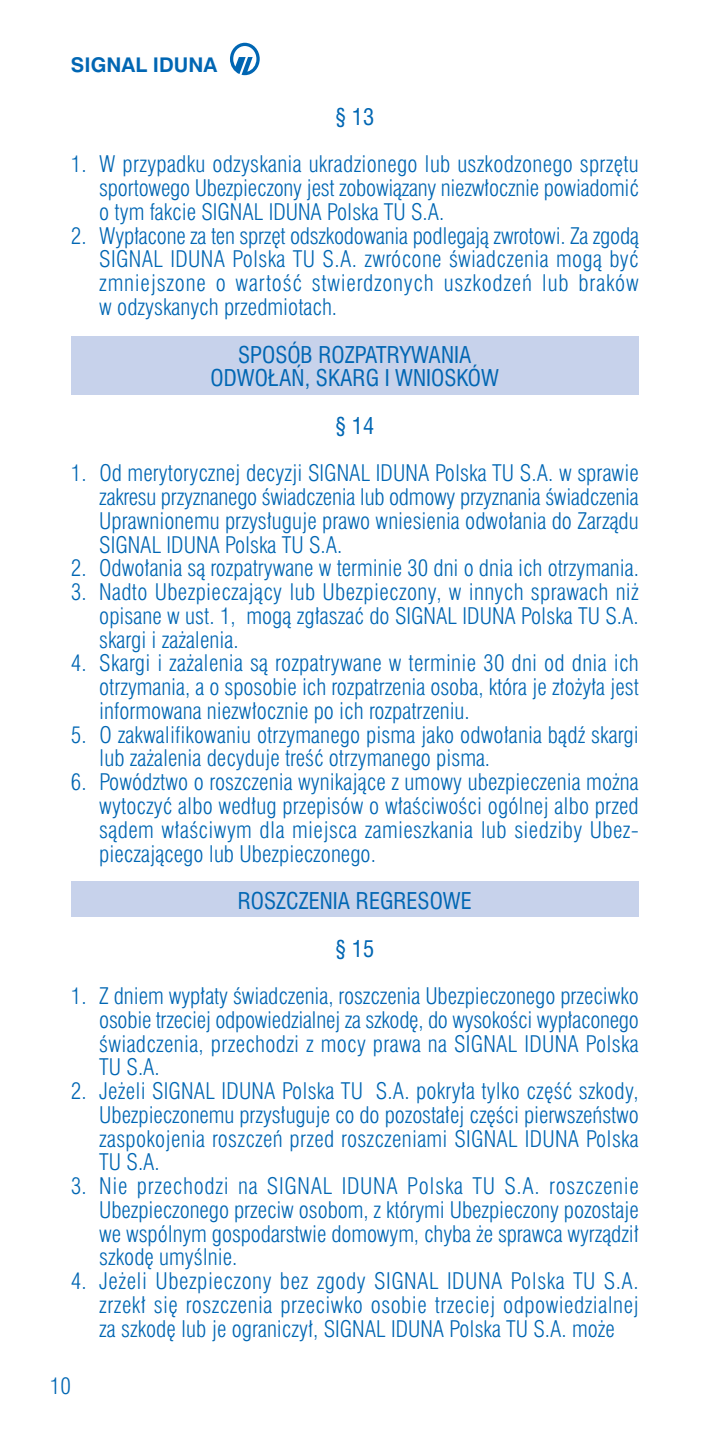
<style>
.page{position:relative;width:709px;height:1454px;background:#fff}
.page>*{position:absolute;margin:0;border:0;box-sizing:border-box;transform-origin:0 0}
.t1{font:300 condensed 22.5px/23.8px "Swiss 721 PL";color:#0066b3;text-align:justify}
.t2{font:condensed 22.5px/23.8px "Swiss 721 PL";color:#0066b3;text-align:center}
.t3{font:700 20.25px "Swiss 721 PL";color:#0066b3}
</style>
<div class="page">
<div style="left:71px;top:880px;width:567px;height:36px;background:#c7d2eb"></div>
<div style="left:71px;top:336px;width:567px;height:59px;background:#c7d2eb"></div>
<svg style="left:230px;top:43px;width:29px;height:32px"></svg>
<p class="t3" style="left:71px;top:58px;width:148px">SIGNAL IDUNA</p>
<p class="t2" style="left:335px;top:108px;width:41px">§ 13</p>
<p class="t1" style="left:99px;top:155px;width:541px;text-indent:-28px">1. W przypadku odzyskania ukradzionego lub uszkodzonego sprz´tu sportowego Ubezpieczony jest zobowiàzany niezw∏ocznie powiadomiç o tym fakcie SIGNAL IDUNA Polska TU S.A.</p>
<p class="t1" style="left:99px;top:226px;width:541px;text-indent:-28px">2. Wyp∏acone za ten sprz´t odszkodowania podlegajà zwrotowi. Za zgodà SIGNAL IDUNA Polska TU S.A. zwrócone Êwiadczenia mogà byç zmniejszone o wartoÊç stwierdzonych uszkodzeƒ lub braków w odzyskanych przedmiotach.</p>
<p class="t2" style="left:210px;top:345px;width:290px">SPOSÓB ROZPATRYWANIA<br>ODWO¸A¡, SKARG I WNIOSKÓW</p>
<p class="t2" style="left:335px;top:416px;width:41px">§ 14</p>
<p class="t1" style="left:99px;top:464px;width:541px;text-indent:-28px">1. Od merytorycznej decyzji SIGNAL IDUNA Polska TU S.A. w sprawie zakresu przyznanego Êwiadczenia lub odmowy przyznania Êwiadczenia Uprawnionemu przys∏uguje prawo wniesienia odwo∏ania do Zarzàdu SIGNAL IDUNA Polska TU S.A.</p>
<p class="t1" style="left:71px;top:559px;width:569px">2. Odwo∏ania sà rozpatrywane w terminie 30 dni o dnia ich otrzymania.</p>
<p class="t1" style="left:99px;top:583px;width:541px;text-indent:-28px">3. Nadto Ubezpieczajàcy lub Ubezpieczony, w innych sprawach ni˝ opisane w ust. 1, mogà zg∏aszaç do SIGNAL IDUNA Polska TU S.A. skargi i za˝alenia.</p>
<p class="t1" style="left:99px;top:654px;width:541px;text-indent:-28px">4. Skargi i za˝alenia sà rozpatrywane w terminie 30 dni od dnia ich otrzymania, a o sposobie ich rozpatrzenia osoba, która je z∏o˝y∏a jest informowana niezw∏ocznie po ich rozpatrzeniu.</p>
<p class="t1" style="left:99px;top:725px;width:540px;text-indent:-28px">5. O zakwalifikowaniu otrzymanego pisma jako odwo∏ania bàdê skargi lub za˝alenia decyduje treÊç otrzymanego pisma.</p>
<p class="t1" style="left:99px;top:773px;width:540px;text-indent:-28px">6. Powództwo o roszczenia wynikajàce z umowy ubezpieczenia mo˝na wytoczyç albo wed∏ug przepisów o w∏aÊciwoÊci ogólnej albo przed sàdem w∏aÊciwym dla miejsca zamieszkania lub siedziby Ubez&shy;pieczajàcego lub Ubezpieczonego.</p>
<p class="t2" style="left:238px;top:879px;width:235px;line-height:47.5px">ROSZCZENIA REGRESOWE § 15</p>
<p class="t1" style="left:99px;top:986px;width:540px;text-indent:-28px">1. Z dniem wyp∏aty Êwiadczenia, roszczenia Ubezpieczonego przeciwko osobie trzeciej odpowiedzialnej za szkod´, do wysokoÊci wyp∏aconego Êwiadczenia, przechodzi z mocy prawa na SIGNAL IDUNA Polska TU S.A.</p>
<p class="t1" style="left:99px;top:1081px;width:541px;text-indent:-28px">2. Je˝eli SIGNAL IDUNA Polska TU S.A. pokry∏a tylko cz´Êç szkody, Ubezpieczonemu przys∏uguje co do pozosta∏ej cz´Êci pierwszeƒstwo zaspokojenia roszczeƒ przed roszczeniami SIGNAL IDUNA Polska TU S.A.</p>
<p class="t1" style="left:99px;top:1176px;width:541px;text-indent:-28px">3. Nie przechodzi na SIGNAL IDUNA Polska TU S.A. roszczenie Ubezpieczonego przeciw osobom, z którymi Ubezpieczony pozostaje we wspólnym gospodarstwie domowym, chyba ˝e sprawca wyrzàdzi∏ szkod´ umyÊlnie.</p>
<p class="t1" style="left:99px;top:1271px;width:540px;text-indent:-28px">4. Je˝eli Ubezpieczony bez zgody SIGNAL IDUNA Polska TU S.A. zrzek∏ si´ roszczenia przeciwko osobie trzeciej odpowiedzialnej za szkod´ lub je ograniczy∏, SIGNAL IDUNA Polska TU S.A. mo˝e</p>
<p class="t1" style="left:50px;top:1376px;width:23px">10</p>
</div>
